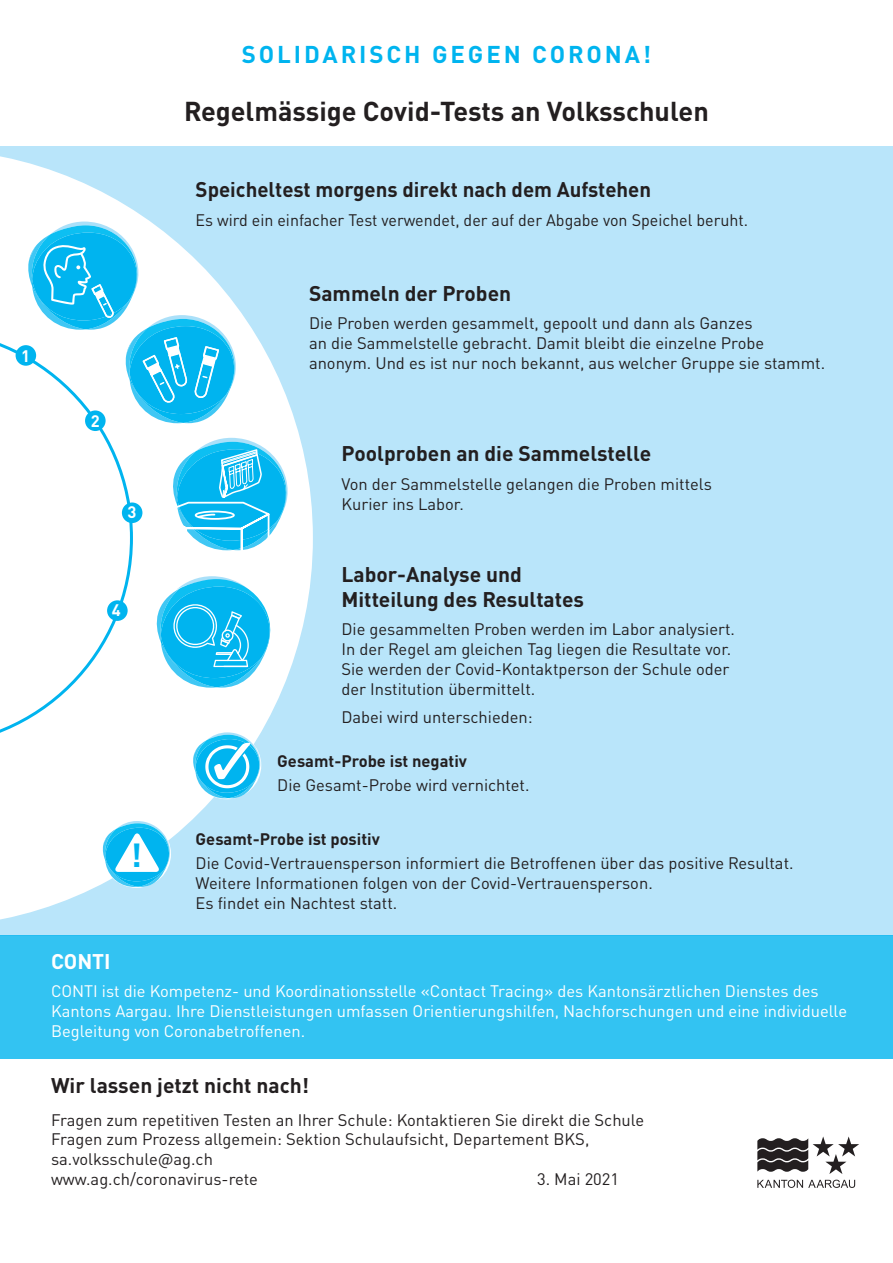
<style>
.page{position:relative;width:893px;height:1263px;background:#fff}
.page>*{position:absolute;margin:0;border:0;box-sizing:border-box;transform-origin:0 0}
.t1{font:700 33px "DIN Pro";color:#00b4ef}
.t2{font:700 27px "DIN Pro";color:#231f20}
.t3{font:700 24px "DIN Pro";letter-spacing:.12em;color:#00b4ef}
.t4{font:700 21px/25.2px "DIN Pro";color:#231f20}
.t5{font:700 21px "DIN Pro";color:#fff}
.t6{font:16.5px/19.8px "DIN Pro";color:#231f20}
.t7{font:16.5px/19.8px "DIN Pro";color:#fff}
.t8{font:700 16.5px "DIN Pro";color:#231f20}
.t9{font:700 16.5px "DIN Pro";color:#fff}
</style>
<div class="page">
<div style="left:0;top:147px;width:893px;height:789px;background:#b9e5fa"></div>
<svg style="left:0;top:156px;width:313px;height:764px;fill:#fff"></svg>
<div style="left:0;top:329px;width:133px;height:418px;background:#fff"></div>
<svg style="left:102px;top:821px;width:75px;height:66px"></svg>
<svg style="left:193px;top:732px;width:74px;height:66px"></svg>
<svg style="left:153px;top:576px;width:130px;height:112px"></svg>
<div style="left:0;top:935px;width:893px;height:124px;background:#33c3f2"></div>
<svg style="left:157px;top:438px;width:142px;height:121px"></svg>
<svg style="left:757px;top:1180px;width:98px;height:8px"></svg>
<svg style="left:757px;top:1136px;width:102px;height:38px"></svg>
<svg style="left:27px;top:222px;width:220px;height:201px"></svg>
<div style="left:16px;top:345px;width:20px;height:21px;background:#00b4ef;border-radius:50%"></div>
<div style="left:122px;top:502px;width:20px;height:21px;background:#00b4ef;border-radius:50%"></div>
<div style="left:107px;top:600px;width:21px;height:21px;background:#00b4ef;border-radius:50%"></div>
<div style="left:85px;top:410px;width:21px;height:21px;background:#00b4ef;border-radius:50%"></div>
<p class="t9" style="left:21px;top:342px;width:10px">1</p>
<p class="t3" style="left:242px;top:34px;width:411px">SOLIDARISCH GEGEN CORONA!</p>
<p class="t2" style="left:184px;top:89px;width:526px">Regelmässige Covid-Tests an Volksschulen</p>
<p class="t4" style="left:196px;top:175px;width:457px">Speicheltest morgens direkt nach dem Aufstehen</p>
<p class="t6" style="left:196px;top:208px;width:554px">Es wird ein einfacher Test verwendet, der auf der Abgabe von Speichel beruht.</p>
<p class="t9" style="left:91px;top:407px;width:10px">2</p>
<p class="t9" style="left:128px;top:499px;width:10px">3</p>
<p class="t9" style="left:112px;top:596px;width:10px">4</p>
<p class="t1" style="left:130px;top:828px;width:13px">!</p>
<p class="t4" style="left:309px;top:278px;width:204px">Sammeln der Proben</p>
<p class="t6" style="left:309px;top:312px;width:518px">Die Proben werden gesammelt, gepoolt und dann als Ganzes<br>an die Sammelstelle gebracht. Damit bleibt die einzelne Probe anonym. Und es ist nur noch bekannt, aus welcher Gruppe sie stammt.</p>
<p class="t4" style="left:341px;top:439px;width:311px">Poolproben an die Sammelstelle</p>
<p class="t6" style="left:341px;top:472px;width:372px">Von der Sammelstelle gelangen die Proben mittels<br>Kurier ins Labor.</p>
<p class="t4" style="left:341px;top:559px;width:244px">Labor-Analyse und<br>Mitteilung des Resultates</p>
<p class="t6" style="left:341px;top:618px;width:395px">Die gesammelten Proben werden im Labor analysiert.<br>In der Regel am gleichen Tag liegen die Resultate vor.<br>Sie werden der Covid-Kontaktperson der Schule oder der Institution übermittelt.</p>
<p class="t6" style="left:341px;top:705px;width:193px">Dabei wird unterschieden:</p>
<p class="t8" style="left:277px;top:747px;width:191px">Gesamt-Probe ist negativ</p>
<p class="t6" style="left:277px;top:773px;width:254px">Die Gesamt-Probe wird vernichtet.</p>
<p class="t8" style="left:196px;top:825px;width:186px">Gesamt-Probe ist positiv</p>
<p class="t6" style="left:196px;top:851px;width:599px">Die Covid-Vertrauensperson informiert die Betroffenen über das positive Resultat.<br>Weitere Informationen folgen von der Covid-Vertrauensperson.</p>
<p class="t6" style="left:196px;top:891px;width:203px">Es findet ein Nachtest statt.</p>
<p class="t5" style="left:51px;top:943px;width:61px">CONTI</p>
<p class="t7" style="left:51px;top:979px;width:797px">CONTI ist die Kompetenz- und Koordinationsstelle «Contact Tracing» des Kantonsärztlichen Dienstes des<br>Kantons Aargau. Ihre Dienstleistungen umfassen Orientierungshilfen, Nachforschungen und eine individuelle<br>Begleitung von Coronabetroffenen.</p>
<p class="t4" style="left:51px;top:1070px;width:260px">Wir lassen jetzt nicht nach!</p>
<p class="t6" style="left:51px;top:1108px;width:595px">Fragen zum repetitiven Testen an Ihrer Schule: Kontaktieren Sie direkt die Schule</p>
<p class="t6" style="left:51px;top:1128px;width:540px">Fragen zum Prozess allgemein: Sektion Schulaufsicht, Departement BKS, sa.volksschule@ag.ch</p>
<p class="t6" style="left:51px;top:1167px;width:208px">www.ag.ch/coronavirus-rete</p>
<p class="t6" style="left:537px;top:1167px;width:84px">3. Mai 2021</p>
</div>
